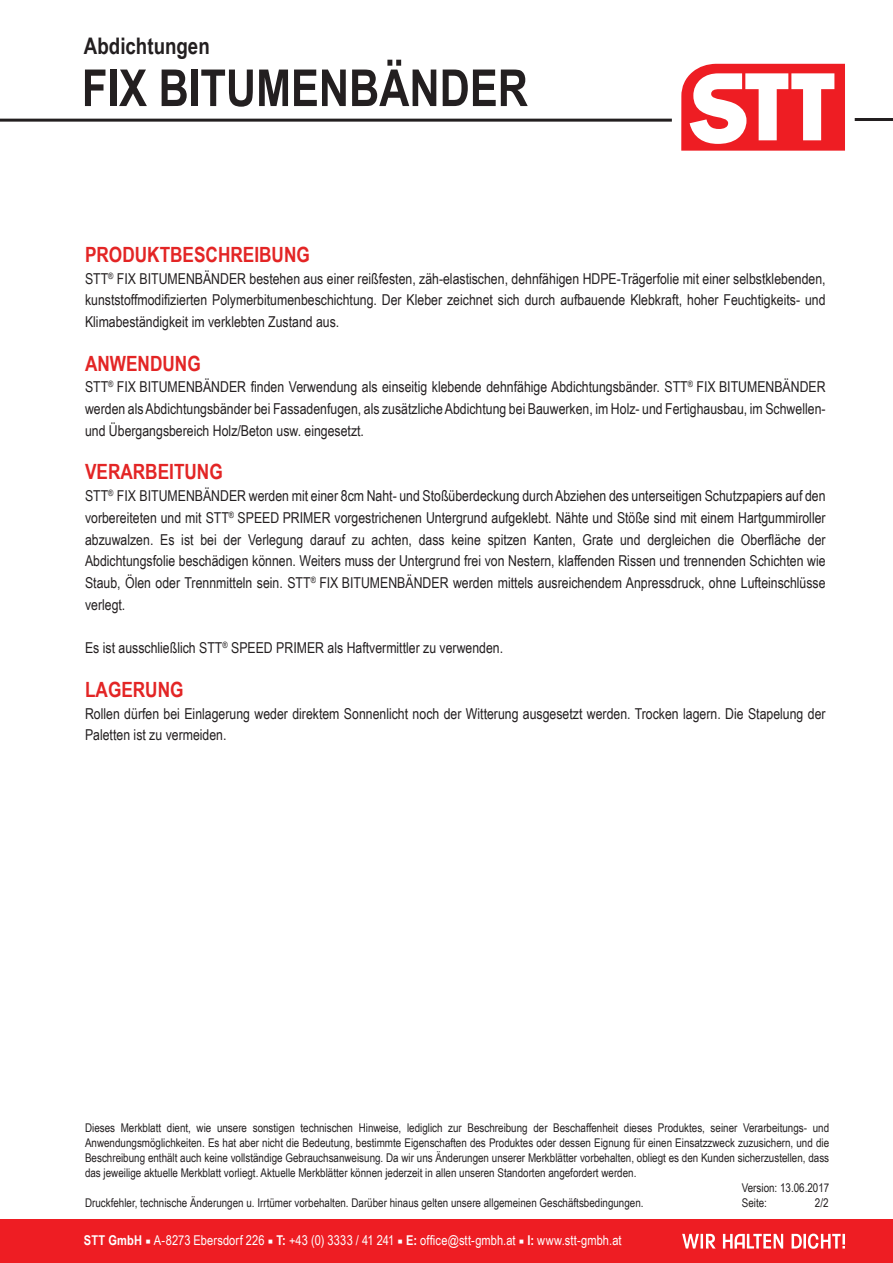
<style>
.page{position:relative;width:893px;height:1263px;background:#fff}
.page>*{position:absolute;margin:0;border:0;box-sizing:border-box;transform-origin:0 0}
.t1{font:700 51px "Arial Narrow";color:#231f20}
.t2{font:700 22.8px "Arial Narrow";color:#231f20}
.t3{font:700 21px "Arial Narrow";color:#e32525}
.t4{font:15px/21.8px "Arial Narrow";color:#231f20;text-align:justify}
.t5{font:13.5px "Arial Narrow";letter-spacing:.01em;color:#fff}
.t6{font:12px/15px "Arial Narrow";color:#231f20;text-align:justify}
.s1{font-weight:700}
.s2{font-family:"Minion Pro"}
</style>
<div class="page">
<hr style="left:0;top:119px;width:672px;height:3px;background:#231f20">
<hr style="left:855px;top:118px;width:38px;height:3px;background:#231f20">
<svg style="left:681px;top:64px;width:164px;height:87px"></svg>
<div style="left:0;top:1219px;width:893px;height:44px;background:#ee1d23"></div>
<svg style="left:682px;top:1233px;width:163px;height:16px"></svg>
<h2 class="t2" style="left:84px;top:29px;width:127px">Abdichtungen</h2>
<h1 class="t1" style="left:82px;top:49px;width:448px">FIX BITUMENBÄNDER</h1>
<h3 class="t3" style="left:85px;top:239px;width:226px">PRODUKTBESCHREIBUNG</h3>
<p class="t4" style="left:85px;top:267px;width:742px">STT<sup>®</sup> FIX BITUMENBÄNDER bestehen aus einer reißfesten, zäh-elastischen, dehnfähigen HDPE-Trägerfolie mit einer selbstklebenden, kunststoffmodifizierten Polymerbitumenbeschichtung. Der Kleber zeichnet sich durch aufbauende Klebkraft, hoher Feuchtigkeits- und Klimabeständigkeit im verklebten Zustand aus.</p>
<h3 class="t3" style="left:85px;top:347px;width:117px">ANWENDUNG</h3>
<p class="t4" style="left:85px;top:376px;width:742px">STT<sup>®</sup> FIX BITUMENBÄNDER finden Verwendung als einseitig klebende dehnfähige Abdichtungsbänder. STT<sup>®</sup> FIX BITUMENBÄNDER werden als Abdichtungsbänder bei Fassadenfugen, als zusätzliche Abdichtung bei Bauwerken, im Holz- und Fertighausbau, im Schwellen&shy;und Übergangsbereich Holz/Beton usw. eingesetzt.</p>
<h3 class="t3" style="left:85px;top:456px;width:139px">VERARBEITUNG</h3>
<p class="t4" style="left:85px;top:484px;width:742px">STT<sup>®</sup> FIX BITUMENBÄNDER werden mit einer 8cm Naht- und Stoßüberdeckung durch Abziehen des unterseitigen Schutzpapiers auf den vorbereiteten und mit STT<sup>®</sup> SPEED PRIMER vorgestrichenen Untergrund aufgeklebt. Nähte und Stöße sind mit einem Hartgummiroller abzuwalzen. Es ist bei der Verlegung darauf zu achten, dass keine spitzen Kanten, Grate und dergleichen die Oberfläche der Abdichtungsfolie beschädigen können. Weiters muss der Untergrund frei von Nestern, klaffenden Rissen und trennenden Schichten wie Staub, Ölen oder Trennmitteln sein. STT<sup>®</sup> FIX BITUMENBÄNDER werden mittels ausreichendem Anpressdruck, ohne Lufteinschlüsse verlegt.</p>
<p class="t4" style="left:85px;top:637px;width:420px">Es ist ausschließlich STT<sup>®</sup> SPEED PRIMER als Haftvermittler zu verwenden.</p>
<h3 class="t3" style="left:85px;top:674px;width:100px">LAGERUNG</h3>
<p class="t4" style="left:85px;top:702px;width:742px">Rollen dürfen bei Einlagerung weder direktem Sonnenlicht noch der Witterung ausgesetzt werden. Trocken lagern. Die Stapelung der<br>Paletten ist zu vermeiden.</p>
<p class="t6" style="left:85px;top:1120px;width:746px">Dieses Merkblatt dient, wie unsere sonstigen technischen Hinweise, lediglich zur Beschreibung der Beschaffenheit dieses Produktes, seiner Verarbeitungs- und Anwendungsmöglichkeiten. Es hat aber nicht die Bedeutung, bestimmte Eigenschaften des Produktes oder dessen Eignung für einen Einsatzzweck zuzusichern, und die Beschreibung enthält auch keine vollständige Gebrauchsanweisung. Da wir uns Änderungen unserer Merkblätter vorbehalten, obliegt es den Kunden sicherzustellen, dass das jeweilige aktuelle Merkblatt vorliegt. Aktuelle Merkblätter können jederzeit in allen unseren Standorten angefordert werden.</p>
<p class="t6" style="left:85px;top:1195px;width:560px">Druckfehler, technische Änderungen u. Irrtümer vorbehalten. Darüber hinaus gelten unsere allgemeinen Geschäftsbedingungen.</p>
<p class="t6" style="left:742px;top:1180px;width:89px">Version: 13.06.2017<br>Seite:</p>
<p class="t6" style="left:815px;top:1195px;width:15px">2/2</p>
<p class="t5" style="left:84px;top:1230px;width:539px"><span class="s1">STT GmbH</span> <span class="s2">■</span> A-8273 Ebersdorf 226 <span class="s2">■</span> <span class="s1">T:</span> +43 (0) 3333 / 41 241 <span class="s2">■</span> <span class="s1">E:</span> office@stt-gmbh.at <span class="s2">■</span> <span class="s1">I:</span> www.stt-gmbh.at</p>
</div>
